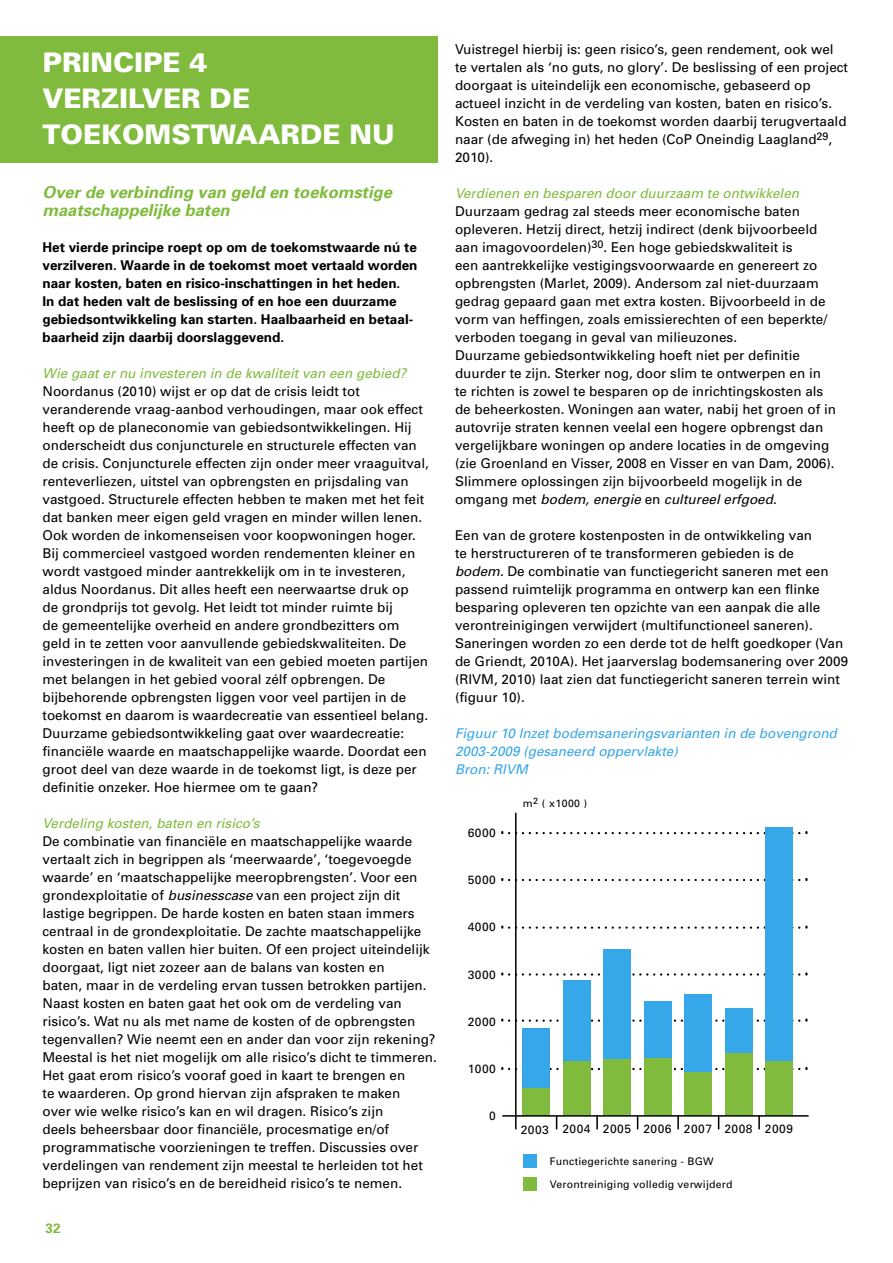
<style>
.page{position:relative;width:893px;height:1263px;background:#fff}
.page>*{position:absolute;margin:0;border:0;box-sizing:border-box;transform-origin:0 0}
.t1{font:900 27px/36px "Univers";color:#fff}
.t2{font:italic 700 16.5px/18px "Univers";color:#80bb3d}
.t3{font:13.5px/18px "Univers";color:#000}
.t4{font:700 13.5px/18px "Univers";color:#000}
.t5{font:italic 13.5px "Univers";color:#80bb3d}
.t6{font:italic 13.5px/18px "Univers";color:#36a7e9}
.t7{font:700 13.5px "Univers";color:#80bb3d}
.t8{font:12px "Univers";letter-spacing:.04em;color:#000}
.t9{font:10.5px/22.5px "Univers";letter-spacing:.02em;color:#000}
.s1{font-style:italic}
</style>
<div class="page">
<div style="left:0;top:36px;width:438px;height:126px;background:#80bb3d"></div>
<svg style="left:509px;top:1068px;width:298px;height:2px"></svg>
<svg style="left:509px;top:1019px;width:298px;height:3px"></svg>
<svg style="left:509px;top:973px;width:298px;height:3px"></svg>
<svg style="left:509px;top:926px;width:298px;height:3px"></svg>
<svg style="left:509px;top:832px;width:298px;height:2px"></svg>
<svg style="left:509px;top:879px;width:298px;height:2px"></svg>
<div style="left:523px;top:1028px;width:27px;height:61px;background:#36a7e9"></div>
<div style="left:523px;top:1089px;width:27px;height:27px;background:#80bb3d"></div>
<div style="left:563px;top:981px;width:27px;height:81px;background:#36a7e9"></div>
<div style="left:563px;top:1062px;width:27px;height:54px;background:#80bb3d"></div>
<div style="left:604px;top:949px;width:27px;height:111px;background:#36a7e9"></div>
<div style="left:604px;top:1060px;width:27px;height:56px;background:#80bb3d"></div>
<div style="left:644px;top:1001px;width:27px;height:58px;background:#36a7e9"></div>
<div style="left:644px;top:1059px;width:27px;height:57px;background:#80bb3d"></div>
<div style="left:685px;top:994px;width:27px;height:78px;background:#36a7e9"></div>
<div style="left:685px;top:1072px;width:27px;height:44px;background:#80bb3d"></div>
<div style="left:725px;top:1008px;width:27px;height:46px;background:#36a7e9"></div>
<div style="left:725px;top:1054px;width:27px;height:62px;background:#80bb3d"></div>
<div style="left:766px;top:827px;width:27px;height:235px;background:#36a7e9"></div>
<div style="left:766px;top:1062px;width:27px;height:54px;background:#80bb3d"></div>
<div style="left:523px;top:1154px;width:13px;height:14px;background:#36a7e9"></div>
<div style="left:523px;top:1177px;width:13px;height:13px;background:#80bb3d"></div>
<hr style="left:515px;top:813px;width:2px;height:316px;background:#000">
<svg style="left:556px;top:1117px;width:1px;height:12px"></svg>
<hr style="left:502px;top:1115px;width:307px;height:2px;background:#000">
<svg style="left:596px;top:1116px;width:2px;height:13px"></svg>
<svg style="left:637px;top:1117px;width:1px;height:12px"></svg>
<svg style="left:677px;top:1116px;width:2px;height:13px"></svg>
<svg style="left:718px;top:1117px;width:1px;height:12px"></svg>
<svg style="left:758px;top:1116px;width:2px;height:13px"></svg>
<h1 class="t1" style="left:43px;top:44px;width:353px">PRINCIPE 4<br>VERZILVER DE<br>TOEKOMSTWAARDE NU</h1>
<p class="t2" style="left:43px;top:183px;width:351px">Over de verbinding van geld en toekomstige maatschappelijke baten</p>
<p class="t4" style="left:43px;top:238px;width:376px">Het vierde principe roept op om de toekomstwaarde nú te verzilveren. Waarde in de toekomst moet vertaald worden naar kosten, baten en risico-inschattingen in het heden.<br>In dat heden valt de beslissing of en hoe een duurzame gebiedsontwikkeling kan starten. Haalbaarheid en betaal&shy;baarheid zijn daarbij doorslaggevend.</p>
<p class="t5" style="left:43px;top:365px;width:365px">Wie gaat er nu investeren in de kwaliteit van een gebied?</p>
<p class="t3" style="left:43px;top:382px;width:388px">Noordanus (2010) wijst er op dat de crisis leidt tot veranderende vraag-aanbod verhoudingen, maar ook effect heeft op de planeconomie van gebiedsontwikkelingen. Hij onderscheidt dus conjuncturele en structurele effecten van de crisis. Conjuncturele effecten zijn onder meer vraaguitval, renteverliezen, uitstel van opbrengsten en prijsdaling van vastgoed. Structurele effecten hebben te maken met het feit dat banken meer eigen geld vragen en minder willen lenen.<br>Ook worden de inkomenseisen voor koopwoningen hoger.<br>Bij commercieel vastgoed worden rendementen kleiner en wordt vastgoed minder aantrekkelijk om in te investeren, aldus Noordanus. Dit alles heeft een neerwaartse druk op<br>de grondprijs tot gevolg. Het leidt tot minder ruimte bij<br>de gemeentelijke overheid en andere grondbezitters om geld in te zetten voor aanvullende gebiedskwaliteiten. De investeringen in de kwaliteit van een gebied moeten partijen met belangen in het gebied vooral zélf opbrengen. De bijbehorende opbrengsten liggen voor veel partijen in de toekomst en daarom is waardecreatie van essentieel belang.<br>Duurzame gebiedsontwikkeling gaat over waardecreatie: financiële waarde en maatschappelijke waarde. Doordat een groot deel van deze waarde in de toekomst ligt, is deze per definitie onzeker. Hoe hiermee om te gaan?</p>
<p class="t5" style="left:43px;top:815px;width:219px">Verdeling kosten, baten en risico’s</p>
<p class="t3" style="left:43px;top:832px;width:396px">De combinatie van financiële en maatschappelijke waarde vertaalt zich in begrippen als ‘meerwaarde’, ‘toegevoegde waarde’ en ‘maatschappelijke meeropbrengsten’. Voor een grondexploitatie of <span class="s1">businesscase</span> van een project zijn dit lastige begrippen. De harde kosten en baten staan immers centraal in de grondexploitatie. De zachte maatschappelijke kosten en baten vallen hier buiten. Of een project uiteindelijk doorgaat, ligt niet zozeer aan de balans van kosten en<br>baten, maar in de verdeling ervan tussen betrokken partijen.<br>Naast kosten en baten gaat het ook om de verdeling van risico’s. Wat nu als met name de kosten of de opbrengsten tegenvallen? Wie neemt een en ander dan voor zijn rekening?<br>Meestal is het niet mogelijk om alle risico’s dicht te timmeren.<br>Het gaat erom risico’s vooraf goed in kaart te brengen en<br>te waarderen. Op grond hiervan zijn afspraken te maken<br>over wie welke risico’s kan en wil dragen. Risico’s zijn<br>deels beheersbaar door financiële, procesmatige en/of programmatische voorzieningen te treffen. Discussies over verdelingen van rendement zijn meestal te herleiden tot het beprijzen van risico’s en de bereidheid risico’s te nemen.</p>
<p class="t7" style="left:46px;top:1220px;width:17px">32</p>
<p class="t3" style="left:455px;top:40px;width:395px">Vuistregel hierbij is: geen risico’s, geen rendement, ook wel te vertalen als ‘no guts, no glory’. De beslissing of een project doorgaat is uiteindelijk een economische, gebaseerd op actueel inzicht in de verdeling van kosten, baten en risico’s.<br>Kosten en baten in de toekomst worden daarbij terugvertaald naar (de afweging in) het heden (CoP Oneindig Laagland<sup>29</sup>, 2010).</p>
<p class="t5" style="left:455px;top:185px;width:346px">Verdienen en besparen door duurzaam te ontwikkelen</p>
<p class="t3" style="left:455px;top:202px;width:383px">Duurzaam gedrag zal steeds meer economische baten opleveren. Hetzij direct, hetzij indirect (denk bijvoorbeeld aan imagovoordelen)<sup>30</sup>. Een hoge gebiedskwaliteit is<br>een aantrekkelijke vestigingsvoorwaarde en genereert zo opbrengsten (Marlet, 2009). Andersom zal niet-duurzaam gedrag gepaard gaan met extra kosten. Bijvoorbeeld in de vorm van heffingen, zoals emissierechten of een beperkte/ verboden toegang in geval van milieuzones.<br>Duurzame gebiedsontwikkeling hoeft niet per definitie duurder te zijn. Sterker nog, door slim te ontwerpen en in te richten is zowel te besparen op de inrichtingskosten als de beheerkosten. Woningen aan water, nabij het groen of in autovrije straten kennen veelal een hogere opbrengst dan vergelijkbare woningen op andere locaties in de omgeving (zie Groenland en Visser, 2008 en Visser en van Dam, 2006).<br>Slimmere oplossingen zijn bijvoorbeeld mogelijk in de omgang met <span class="s1">bodem, energie</span> en <span class="s1">cultureel erfgoed</span>.</p>
<p class="t3" style="left:455px;top:526px;width:395px">Een van de grotere kostenposten in de ontwikkeling van<br>te herstructureren of te transformeren gebieden is de<br><span class="s1">bodem</span>. De combinatie van functiegericht saneren met een passend ruimtelijk programma en ontwerp kan een flinke besparing opleveren ten opzichte van een aanpak die alle verontreinigingen verwijdert (multifunctioneel saneren).<br>Saneringen worden zo een derde tot de helft goedkoper (Van de Griendt, 2010A). Het jaarverslag bodemsanering over 2009 (RIVM, 2010) laat zien dat functiegericht saneren terrein wint (figuur 10).</p>
<p class="t6" style="left:455px;top:724px;width:383px">Figuur 10 Inzet bodemsaneringsvarianten in de bovengrond<br>2003-2009 (gesaneerd oppervlakte)<br>Bron: RIVM</p>
<p class="t8" style="left:468px;top:826px;width:30px">6000</p>
<p class="t8" style="left:468px;top:873px;width:30px">5000</p>
<p class="t8" style="left:468px;top:920px;width:30px">4000</p>
<p class="t8" style="left:468px;top:967px;width:30px">3000</p>
<p class="t8" style="left:468px;top:1015px;width:30px">2000</p>
<p class="t8" style="left:468px;top:1062px;width:30px">1000</p>
<p class="t8" style="left:489px;top:1109px;width:8px">0</p>
<p class="t9" style="left:523px;top:792px;width:66px">m<sup>2</sup> ( x1000 )</p>
<p class="t8" style="left:521px;top:1122px;width:274px">2003 2004 2005 2006 2007 2008 2009</p>
<p class="t9" style="left:550px;top:1150px;width:184px">Functiegerichte sanering - BGW<br>Verontreiniging volledig verwijderd</p>
</div>
